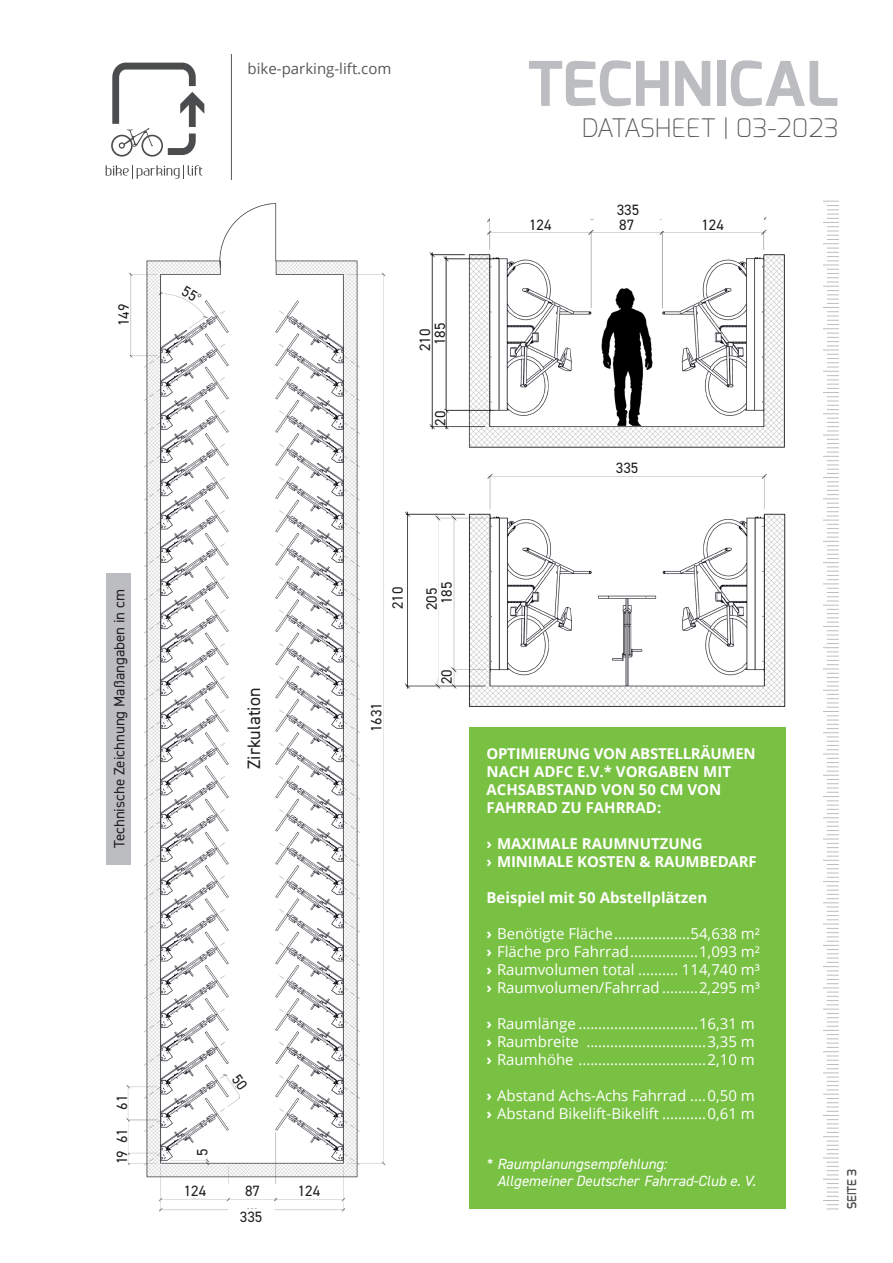
<style>
.page{position:relative;width:893px;height:1263px;background:#fff}
.page>*{position:absolute;margin:0;border:0;box-sizing:border-box;transform-origin:0 0}
.t1{font:700 61.5px "Exo";color:#bcbdc0}
.t2{font:200 25.5px "Exo";color:#57585a}
.t3{font:18px "DIN2014";color:#231f20}
.t4{font:15px/18px "Open Sans";color:#fff;text-align:justify}
.t5{font:700 15px/18px "Open Sans";color:#fff}
.t6{font:15px/15px "DIN2014";color:#231f20;text-align:center}
.t7{font:15px "Open Sans";color:#57585a}
.t8{font:italic 14.85px/16.4px "DIN2014";color:#fff}
.t9{font:500 12px "Exo";color:#57585a}
.s1{font-weight:700}
</style>
<div class="page">
<svg style="left:106px;top:165px;width:96px;height:14px"></svg>
<svg style="left:111px;top:63px;width:93px;height:94px"></svg>
<svg style="left:823px;top:200px;width:16px;height:1010px"></svg>
<hr style="left:231px;top:54px;width:1px;height:133px;background:#57585a">
<div style="left:469px;top:728px;width:316px;height:481px;background:#79c142"></div>
<img style="left:106px;top:181px;width:280px;height:1031px">
<div style="left:242px;top:1201px;width:21px;height:7px;background:#fff"></div>
<div style="left:240px;top:306px;width:26px;height:845px;background:#fff"></div>
<div style="left:369px;top:635px;width:13px;height:164px;background:#fff"></div>
<div style="left:116px;top:275px;width:14px;height:80px;background:#fff"></div>
<div style="left:115px;top:1087px;width:12px;height:30px;background:#fff"></div>
<div style="left:114px;top:1120px;width:14px;height:31px;background:#fff"></div>
<div style="left:114px;top:1151px;width:14px;height:13px;background:#fff"></div>
<div style="left:162px;top:1184px;width:66px;height:13px;background:#fff"></div>
<div style="left:230px;top:1184px;width:45px;height:13px;background:#fff"></div>
<div style="left:276px;top:1184px;width:66px;height:13px;background:#fff"></div>
<div style="left:228px;top:1209px;width:46px;height:13px;background:#fff"></div>
<div style="left:195px;top:1145px;width:14px;height:11px;background:#fff"></div>
<img style="left:405px;top:473px;width:381px;height:234px">
<div style="left:592px;top:459px;width:70px;height:16px;background:#fff"></div>
<div style="left:424px;top:520px;width:14px;height:158px;background:#fff"></div>
<div style="left:440px;top:522px;width:12px;height:142px;background:#fff"></div>
<div style="left:440px;top:669px;width:12px;height:15px;background:#fff"></div>
<img style="left:429px;top:217px;width:356px;height:231px">
<div style="left:592px;top:202px;width:71px;height:16px;background:#fff"></div>
<div style="left:594px;top:218px;width:65px;height:13px;background:#fff"></div>
<div style="left:662px;top:218px;width:101px;height:13px;background:#fff"></div>
<div style="left:491px;top:218px;width:99px;height:13px;background:#fff"></div>
<div style="left:418px;top:258px;width:13px;height:164px;background:#fff"></div>
<div style="left:433px;top:259px;width:12px;height:149px;background:#fff"></div>
<div style="left:434px;top:411px;width:11px;height:15px;background:#fff"></div>
<img style="left:598px;top:287px;width:58px;height:139px">
<div style="left:106px;top:573px;width:25px;height:291px;background:#bcbdc0"></div>
<div style="left:391px;top:519px;width:15px;height:158px;background:#fff"></div>
<svg style="left:228px;top:1068px;width:12px;height:27px"></svg>
<svg style="left:178px;top:282px;width:27px;height:24px"></svg>
<p class="t6" style="left:116px;top:326px;width:24px;rotate:-90deg">149</p>
<p class="t7" style="left:248px;top:58px;width:145px">bike-parking-lift.com</p>
<p class="t6" style="left:417px;top:351px;width:30px;rotate:-90deg">210<br>185</p>
<p class="t6" style="left:432px;top:426px;width:16px;rotate:-90deg">20</p>
<h1 class="t1" style="left:527px;top:44px;width:313px">TECHNICAL</h1>
<h2 class="t2" style="left:581px;top:111px;width:259px">DATASHEET | 03-2023</h2>
<p class="t6" style="left:617px;top:203px;width:24px">335</p>
<p class="t6" style="left:529px;top:217px;width:24px">124</p>
<p class="t6" style="left:619px;top:217px;width:16px">87</p>
<p class="t6" style="left:701px;top:217px;width:24px">124</p>
<p class="t6" style="left:616px;top:460px;width:24px">335</p>
<p class="t6" style="left:112px;top:848px;width:260px;rotate:-90deg">Technische Zeichnung Maßangaben in cm</p>
<p class="t6" style="left:390px;top:609px;width:24px;rotate:-90deg">210</p>
<p class="t3" style="left:243px;top:769px;width:83px;rotate:-90deg">Zirkulation</p>
<p class="t6" style="left:368px;top:732px;width:31px;rotate:-90deg">1631</p>
<p class="t6" style="left:424px;top:610px;width:30px;rotate:-90deg">205<br>185</p>
<p class="t6" style="left:439px;top:684px;width:16px;rotate:-90deg">20</p>
<p class="t6" style="left:114px;top:1110px;width:16px;rotate:-90deg">61</p>
<p class="t6" style="left:114px;top:1143px;width:16px;rotate:-90deg">61</p>
<p class="t6" style="left:114px;top:1164px;width:15px;rotate:-90deg">19</p>
<p class="t6" style="left:195px;top:1156px;width:9px;rotate:-90deg">5</p>
<p class="t6" style="left:184px;top:1183px;width:24px">124</p>
<p class="t6" style="left:245px;top:1183px;width:16px">87</p>
<p class="t6" style="left:298px;top:1183px;width:24px">124</p>
<p class="t6" style="left:240px;top:1208px;width:24px">335</p>
<p class="t5" style="left:486px;top:744px;width:271px">OPTIMIERUNG VON ABSTELLRÄUMEN<br>NACH ADFC E.V.* VORGABEN MIT<br>ACHSABSTAND VON 50 CM VON<br>FAHRRAD ZU FAHRRAD:</p>
<p class="t5" style="left:486px;top:834px;width:272px">› MAXIMALE RAUMNUTZUNG<br>› MINIMALE KOSTEN &amp; RAUMBEDARF</p>
<p class="t5" style="left:486px;top:888px;width:222px">Beispiel mit 50 Abstellplätzen</p>
<p class="t4" style="left:486px;top:924px;width:275px"><span class="s1">›</span> Benötigte Fläche ...................54,638 m² <span class="s1">›</span> Fläche pro Fahrrad .................1,093 m² <span class="s1">›</span> Raumvolumen total .......... 114,740 m³ <span class="s1">›</span> Raumvolumen/Fahrrad .........2,295 m³</p>
<p class="t4" style="left:486px;top:1014px;width:270px"><span class="s1">›</span> Raumlänge ..............................16,31 m <span class="s1">›</span> Raumbreite ..............................3,35 m <span class="s1">›</span> Raumhöhe ................................2,10 m</p>
<p class="t4" style="left:486px;top:1086px;width:270px"><span class="s1">›</span> Abstand Achs-Achs Fahrrad ....0,50 m <span class="s1">›</span> Abstand Bikelift-Bikelift ...........0,61 m</p>
<p class="t8" style="left:497px;top:1156px;width:260px;text-indent:-10px">* Raumplanungsempfehlung:<br>Allgemeiner Deutscher Fahrrad-Club e. V.</p>
<p class="t9" style="left:844px;top:1209px;width:42px;rotate:-90deg">SEITE 3</p>
</div>
